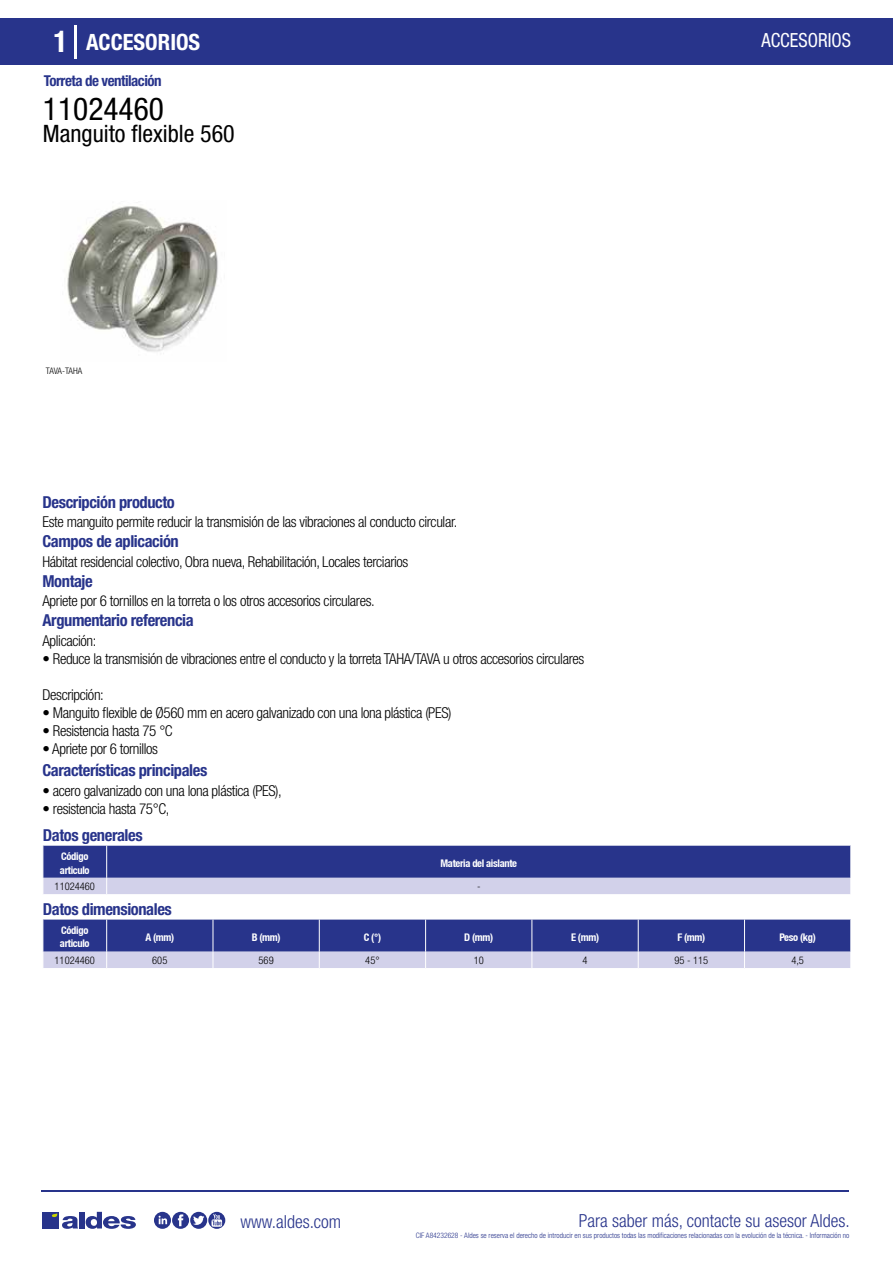
<style>
.page{position:relative;width:893px;height:1263px;background:#fff}
.page>*{position:absolute;margin:0;border:0;box-sizing:border-box;transform-origin:0 0}
.t1{font:condensed 31.5px "Helvetica Neue LT Std";color:#000}
.t2{font:condensed 24px "Helvetica Neue LT Std";color:#000}
.t3{font:700 condensed 22.5px "Helvetica Neue LT Std";color:#fff}
.t4{font:condensed 19.5px "Helvetica Neue LT Std";color:#fff;scale:.95 1}
.t5{font:300 condensed 18px "Helvetica Neue";color:#28348b}
.t6{font:700 condensed 16.5px "Helvetica Neue LT Std";letter-spacing:-.025em;color:#28348b}
.t7{font:300 condensed 15px "Helvetica Neue LT Std";letter-spacing:-.025em;color:#000}
.t8{font:700 condensed 15px "Helvetica Neue LT Std";letter-spacing:-.035em;color:#28348b}
.t9{font:700 condensed 10.5px/13.5px "Helvetica Neue";letter-spacing:-.03em;color:#fff}
.t10{font:300 condensed 10.5px "Helvetica Neue";color:#000}
.t11{font:300 condensed 9px "Helvetica Neue";letter-spacing:-.03em;color:#000}
.t12{font:300 condensed 7.5px "Helvetica Neue";color:#28348b}
.s1{font-size:30px}
</style>
<div class="page">
<div style="left:0;top:18px;width:893px;height:46px;background:#28348b"></div>
<hr style="left:74px;top:25px;width:2px;height:33px;background:#fff">
<svg style="left:67px;top:206px;width:151px;height:146px"></svg>
<svg style="left:43px;top:846px;width:808px;height:48px;background:#626aab"></svg>
<svg style="left:43px;top:919px;width:808px;height:49px;background:#656dad"></svg>
<hr style="left:41px;top:1190px;width:808px;height:1px;background:#28348b">
<svg style="left:154px;top:1212px;width:71px;height:17px"></svg>
<div style="left:42px;top:1212px;width:17px;height:16px;background:#28348b"></div>
<div style="left:79px;top:1212px;width:5px;height:16px;background:#28348b"></div>
<svg style="left:86px;top:1212px;width:50px;height:17px"></svg>
<svg style="left:52px;top:1213px;width:26px;height:16px"></svg>
<h3 class="t3" style="left:54px;top:28px;width:148px"><span class="s1">1</span> ACCESORIOS</h3>
<h3 class="t4" style="left:761px;top:29px;width:96px">ACCESORIOS</h3>
<p class="t8" style="left:44px;top:71px;width:119px">Torreta de ventilación</p>
<h1 class="t1" style="left:43px;top:91px;width:122px">11024460</h1>
<h2 class="t2" style="left:43px;top:120px;width:193px">Manguito flexible 560</h2>
<p class="t11" style="left:46px;top:365px;width:38px">TAVA-TAHA</p>
<p class="t6" style="left:43px;top:492px;width:134px">Descripción producto</p>
<p class="t6" style="left:43px;top:531px;width:138px">Campos de aplicación</p>
<p class="t6" style="left:43px;top:571px;width:52px">Montaje</p>
<p class="t7" style="left:43px;top:513px;width:416px">Este manguito permite reducir la transmisión de las vibraciones al conducto circular.</p>
<p class="t7" style="left:43px;top:553px;width:367px">Hábitat residencial colectivo, Obra nueva, Rehabilitación, Locales terciarios</p>
<p class="t7" style="left:43px;top:592px;width:334px">Apriete por 6 tornillos en la torreta o los otros accesorios circulares.</p>
<p class="t6" style="left:43px;top:610px;width:153px">Argumentario referencia</p>
<p class="t7" style="left:43px;top:632px;width:55px">Aplicación:</p>
<p class="t7" style="left:43px;top:650px;width:543px">• Reduce la transmisión de vibraciones entre el conducto y la torreta TAHA/TAVA u otros accesorios circulares</p>
<p class="t7" style="left:43px;top:686px;width:63px">Descripción:</p>
<p class="t7" style="left:43px;top:704px;width:411px">• Manguito flexible de Ø560 mm en acero galvanizado con una lona plástica (PES)</p>
<p class="t7" style="left:43px;top:722px;width:132px">• Resistencia hasta 75 °C</p>
<p class="t7" style="left:43px;top:740px;width:117px">• Apriete por 6 tornillos</p>
<p class="t6" style="left:43px;top:760px;width:166px">Características principales</p>
<p class="t7" style="left:43px;top:782px;width:241px">• acero galvanizado con una lona plástica (PES),</p>
<p class="t7" style="left:43px;top:800px;width:128px">• resistencia hasta 75°C,</p>
<p class="t6" style="left:43px;top:825px;width:101px">Datos generales</p>
<p class="t9" style="left:60px;top:849px;width:31px">Código articulo</p>
<p class="t9" style="left:440px;top:856px;width:78px">Materia del aislante</p>
<p class="t10" style="left:55px;top:880px;width:42px">11024460</p>
<p class="t10" style="left:477px;top:880px;width:5px">-</p>
<p class="t6" style="left:43px;top:899px;width:130px">Datos dimensionales</p>
<p class="t9" style="left:60px;top:923px;width:31px">Código articulo</p>
<p class="t9" style="left:145px;top:930px;width:30px">A (mm)</p>
<p class="t9" style="left:252px;top:930px;width:30px">B (mm)</p>
<p class="t9" style="left:364px;top:930px;width:19px">C (°)</p>
<p class="t9" style="left:464px;top:930px;width:31px">D (mm)</p>
<p class="t9" style="left:571px;top:930px;width:30px">E (mm)</p>
<p class="t9" style="left:677px;top:930px;width:29px">F (mm)</p>
<p class="t9" style="left:779px;top:930px;width:38px">Peso (kg)</p>
<p class="t10" style="left:55px;top:954px;width:42px">11024460</p>
<p class="t10" style="left:152px;top:954px;width:17px">605</p>
<p class="t10" style="left:259px;top:954px;width:17px">569</p>
<p class="t10" style="left:365px;top:954px;width:16px">45°</p>
<p class="t10" style="left:474px;top:954px;width:12px">10</p>
<p class="t10" style="left:583px;top:954px;width:7px">4</p>
<p class="t10" style="left:674px;top:954px;width:35px">95 - 115</p>
<p class="t10" style="left:791px;top:954px;width:14px">4,5</p>
<p class="t5" style="left:240px;top:1211px;width:102px">www.aldes.com</p>
<p class="t5" style="left:579px;top:1211px;width:272px">Para saber más, contacte su asesor Aldes.</p>
<p class="t12" style="left:416px;top:1230px;width:435px">CIF A84232628 - Aldes se reserva el derecho de introducir en sus productos todas las modificaciones relacionadas con la evolución de la técnica. - Información no</p>
</div>
